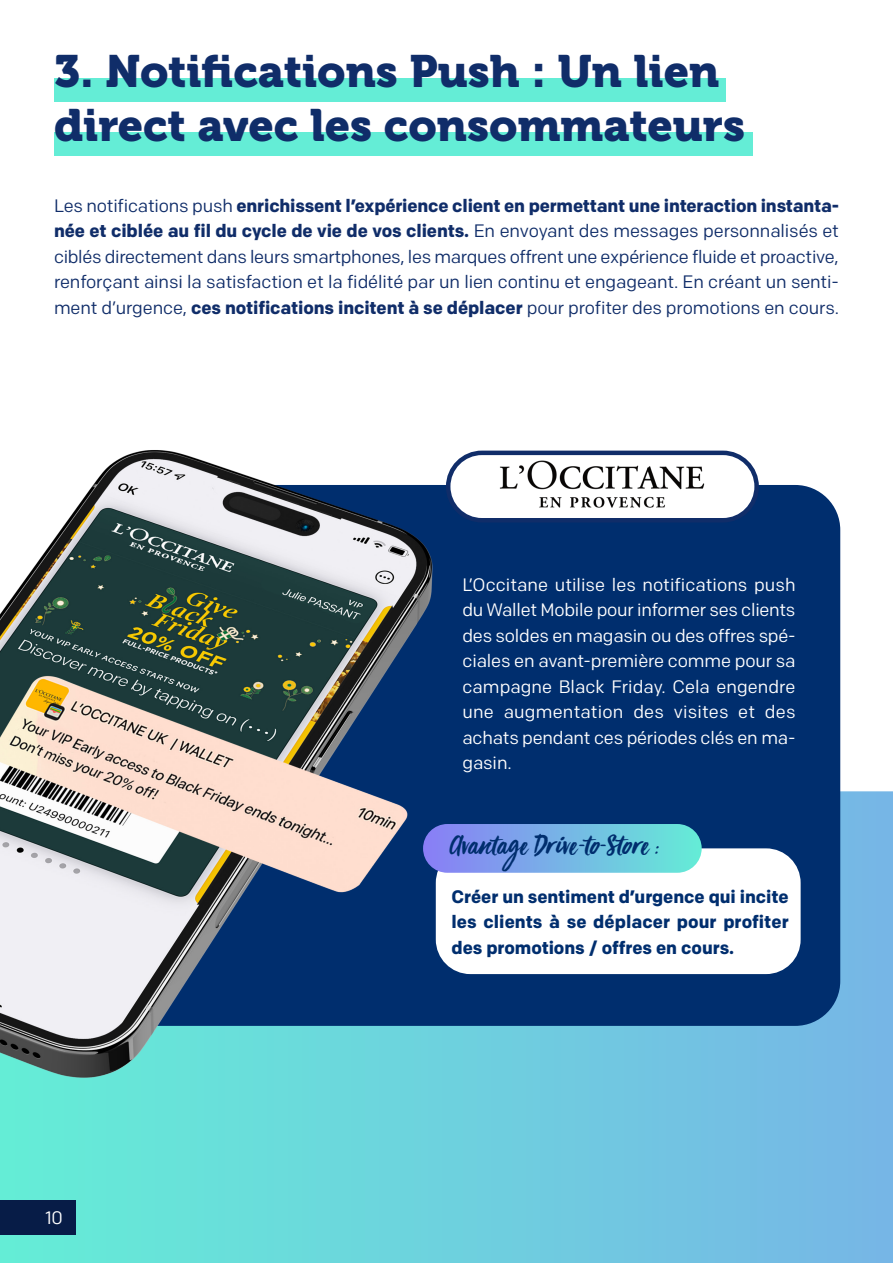
<style>
.page{position:relative;width:893px;height:1263px;background:#fff}
.page>*{position:absolute;margin:0;border:0;box-sizing:border-box;transform-origin:0 0}
.t1{font:45px "Museo 900";color:#102d69}
.Texte_14{font:31.5px "Viva Beautiful B";letter-spacing:.01em;color:#002e6e}
.Paragraph_exemple{font:18px/25.5px "Colfax";letter-spacing:-.005em;color:#102d69;text-align:justify}
.Paragraph_exemple-2{font:18px/25.5px "Colfax";letter-spacing:-.01em;color:#fff;text-align:justify}
.Paragraph_exemple-3{font:700 18px/25.5px "Colfax";letter-spacing:-.005em;color:#002e6e;text-align:justify}
.s1{font-weight:700}
</style>
<div class="page">
<svg style="left:0;top:791px;width:893px;height:472px"></svg>
<div style="left:106px;top:485px;width:734px;height:541px;background:#002e6e;border-radius:45px"></div>
<div style="left:54px;top:132px;width:698px;height:24px;background:#64edd6"></div>
<div style="left:54px;top:78px;width:671px;height:24px;background:#64edd6"></div>
<img style="left:0;top:450px;width:472px;height:696px">
<div style="left:0;top:1200px;width:76px;height:34px;background:#071c47"></div>
<div style="left:448px;top:453px;width:309px;height:67px;background:#fff;border-radius:34px"></div>
<div style="left:446px;top:451px;width:313px;height:71px;border:4px solid #102d69;border-radius:34px"></div>
<img style="left:498px;top:450px;width:209px;height:72px">
<div style="left:436px;top:848px;width:365px;height:126px;background:#fff;border-radius:35px"></div>
<div style="left:423px;top:824px;width:279px;height:49px;background:linear-gradient(to right,#887df5,#65ecd6);border-radius:24px"></div>
<p class="t1" style="left:54px;top:46px;width:667px">3. Notifications Push : Un lien</p>
<p class="t1" style="left:54px;top:100px;width:693px">direct avec les consommateurs</p>
<p class="Paragraph_exemple" style="left:54px;top:193px;width:786px">Les notifications push <span class="s1">enrichissent l’expérience client en permettant une interaction instanta&shy;née et ciblée au fil du cycle de vie de vos clients.</span> En envoyant des messages personnalisés et ciblés directement dans leurs smartphones, les marques offrent une expérience fluide et proactive, renforçant ainsi la satisfaction et la fidélité par un lien continu et engageant. En créant un senti&shy;ment d’urgence, <span class="s1">ces notifications incitent à se déplacer</span> pour profiter des promotions en cours.</p>
<p class="Paragraph_exemple-2" style="left:462px;top:571px;width:335px">L’Occitane utilise les notifications push du Wallet Mobile pour informer ses clients des soldes en magasin ou des offres spé&shy;ciales en avant-première comme pour sa campagne Black Friday. Cela engendre une augmentation des visites et des achats pendant ces périodes clés en ma&shy;gasin.</p>
<p class="Texte_14" style="left:450px;top:823px;width:211px">Avantage Drive-to-Store :</p>
<p class="Paragraph_exemple-2" style="left:45px;top:1205px;width:19px">10</p>
<p class="Paragraph_exemple-3" style="left:452px;top:883px;width:339px">Créer un sentiment d’urgence qui incite les clients à se déplacer pour profiter des promotions / offres en cours.</p>
</div>
